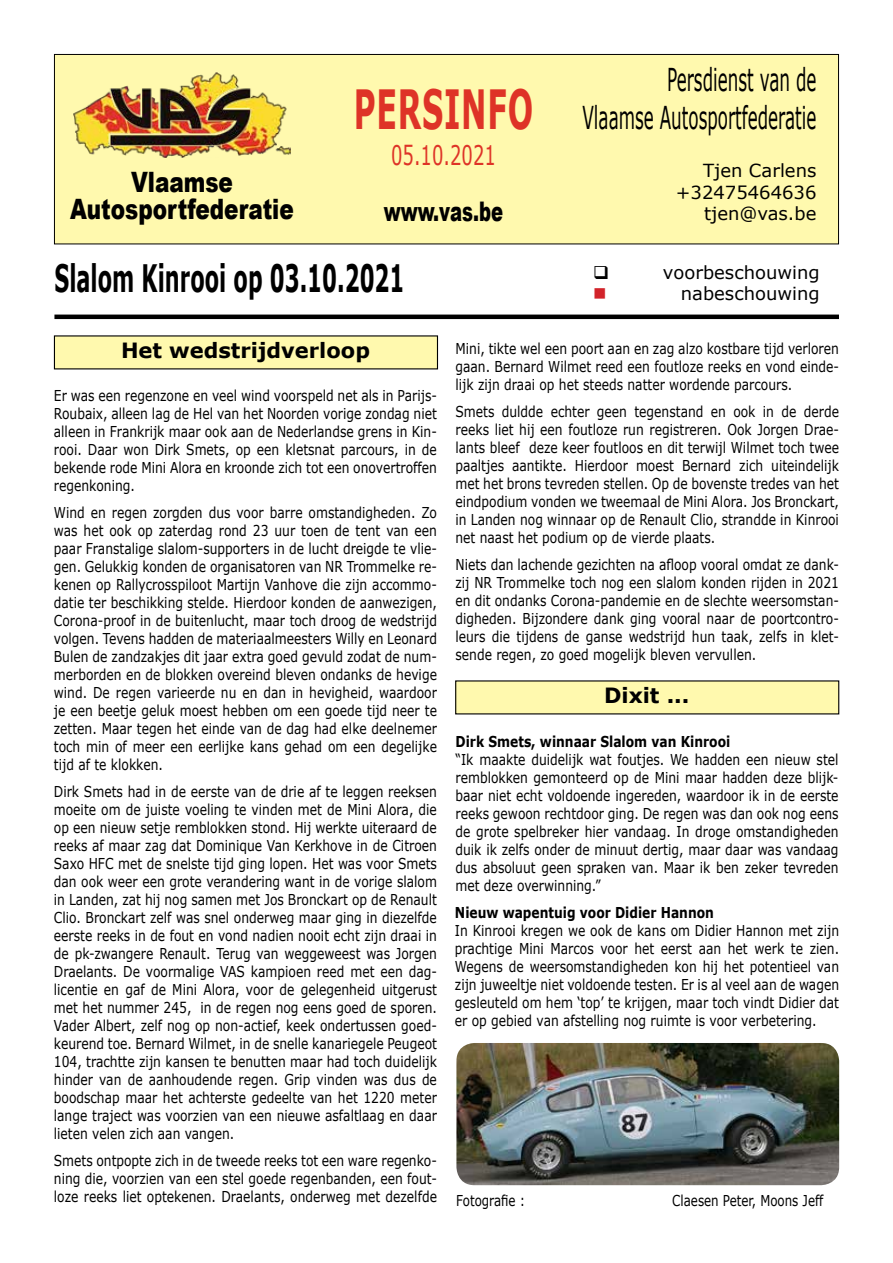
<style>
.page{position:relative;width:893px;height:1263px;background:#fff}
.page>*{position:absolute;margin:0;border:0;box-sizing:border-box;transform-origin:0 0}
.t1{font:700 54px "Verdana";letter-spacing:.025em;color:#de3327;scale:.56 1}
.t2{font:700 37.8px "Verdana";color:#000;scale:.56 1}
.t3{font:31.5px/37.8px "Verdana";color:#000;text-align:right;scale:.53 1}
.t4{font:900 28.05px/27px "Arial";color:#000;text-align:center;scale:.77 1}
.t5{font:900 27px "Arial";color:#000;scale:.67 1}
.t6{font:27px "Verdana";color:#de3327;scale:.67 1}
.t7{font:700 21px "Verdana";color:#000}
.t8{font:18px/21.6px "Verdana";color:#000;text-align:right}
.t9{font:18px "Wingdings";color:#d2232a}
.t10{font:15px/18px "Verdana";color:#000;text-align:justify;scale:.82 1}
.t11{font:700 15px "Verdana";color:#000;scale:.82 1}
.t12{font:15px "Verdana";color:#000;scale:.79 1}
</style>
<div class="page">
<div style="left:54px;top:336px;width:383px;height:33px;background:#fff9ae"></div>
<div style="left:54px;top:54px;width:784px;height:190px;background:#fff9ae"></div>
<div style="left:54px;top:54px;width:785px;height:190px;border:1px solid #000"></div>
<img style="left:73px;top:73px;width:218px;height:85px">
<hr style="left:54px;top:315px;width:785px;height:4px;background:#000">
<div style="left:456px;top:681px;width:383px;height:33px;background:#fff9ae"></div>
<img style="left:456px;top:1043px;width:383px;height:142px">
<h3 class="t4" style="left:70px;top:168px;width:292px">Vlaamse<br>Autosportfederatie</h3>
<h1 class="t1" style="left:354px;top:75px;width:322px">PERSINFO</h1>
<h3 class="t6" style="left:391px;top:136px;width:158px">05.10.2021</h3>
<h3 class="t5" style="left:384px;top:192px;width:180px">www.vas.be</h3>
<h3 class="t3" style="left:582px;top:61px;width:443px">Persdienst van de<br>Vlaamse Autosportfederatie</h3>
<p class="t8" style="left:676px;top:160px;width:142px">Tjen Carlens +32475464636 tjen@vas.be</p>
<h2 class="t2" style="left:54px;top:255px;width:627px">Slalom Kinrooi op 03.10.2021</h2>
<p class="t8" style="left:663px;top:261px;width:158px">voorbeschouwing</p>
<p class="t9" style="left:593px;top:284px;width:15px">■</p>
<p class="t8" style="left:681px;top:283px;width:140px">nabeschouwing</p>
<h3 class="t7" style="left:121px;top:337px;width:250px">Het wedstrijdverloop</h3>
<p class="t10" style="left:54px;top:386px;width:469px">Er was een regenzone en veel wind voorspeld net als in Parijs-Roubaix, alleen lag de Hel van het Noorden vorige zondag niet alleen in Frankrijk maar ook aan de Nederlandse grens in Kin&shy;rooi. Daar won Dirk Smets, op een kletsnat parcours, in de bekende rode Mini Alora en kroonde zich tot een onovertroffen regenkoning.</p>
<p class="t10" style="left:54px;top:503px;width:469px">Wind en regen zorgden dus voor barre omstandigheden. Zo was het ook op zaterdag rond 23 uur toen de tent van een paar Franstalige slalom-supporters in de lucht dreigde te vlie&shy;gen. Gelukkig konden de organisatoren van NR Trommelke re&shy;kenen op Rallycrosspiloot Martijn Vanhove die zijn accommo&shy;datie ter beschikking stelde. Hierdoor konden de aanwezigen, Corona-proof in de buitenlucht, maar toch droog de wedstrijd volgen. Tevens hadden de materiaalmeesters Willy en Leonard Bulen de zandzakjes dit jaar extra goed gevuld zodat de num&shy;merborden en de blokken overeind bleven ondanks de hevige wind. De regen varieerde nu en dan in hevigheid, waardoor je een beetje geluk moest hebben om een goede tijd neer te zetten. Maar tegen het einde van de dag had elke deelnemer toch min of meer een eerlijke kans gehad om een degelijke tijd af te klokken.</p>
<p class="t10" style="left:54px;top:782px;width:469px">Dirk Smets had in de eerste van de drie af te leggen reeksen moeite om de juiste voeling te vinden met de Mini Alora, die op een nieuw setje remblokken stond. Hij werkte uiteraard de reeks af maar zag dat Dominique Van Kerkhove in de Citroen Saxo HFC met de snelste tijd ging lopen. Het was voor Smets dan ook weer een grote verandering want in de vorige slalom in Landen, zat hij nog samen met Jos Bronckart op de Renault Clio. Bronckart zelf was snel onderweg maar ging in diezelfde eerste reeks in de fout en vond nadien nooit echt zijn draai in de pk-zwangere Renault. Terug van weggeweest was Jorgen Draelants. De voormalige VAS kampioen reed met een dag&shy;licentie en gaf de Mini Alora, voor de gelegenheid uitgerust met het nummer 245, in de regen nog eens goed de sporen.<br>Vader Albert, zelf nog op non-actief, keek ondertussen goed&shy;keurend toe. Bernard Wilmet, in de snelle kanariegele Peugeot 104, trachtte zijn kansen te benutten maar had toch duidelijk hinder van de aanhoudende regen. Grip vinden was dus de boodschap maar het achterste gedeelte van het 1220 meter lange traject was voorzien van een nieuwe asfaltlaag en daar lieten velen zich aan vangen.</p>
<p class="t10" style="left:54px;top:1151px;width:469px">Smets ontpopte zich in de tweede reeks tot een ware regenko&shy;ning die, voorzien van een stel goede regenbanden, een fout&shy;loze reeks liet optekenen. Draelants, onderweg met dezelfde</p>
<p class="t10" style="left:455px;top:339px;width:469px">Mini, tikte wel een poort aan en zag alzo kostbare tijd verloren gaan. Bernard Wilmet reed een foutloze reeks en vond einde&shy;lijk zijn draai op het steeds natter wordende parcours.</p>
<p class="t10" style="left:455px;top:402px;width:469px">Smets duldde echter geen tegenstand en ook in de derde reeks liet hij een foutloze run registreren. Ook Jorgen Drae&shy;lants bleef deze keer foutloos en dit terwijl Wilmet toch twee paaltjes aantikte. Hierdoor moest Bernard zich uiteindelijk met het brons tevreden stellen. Op de bovenste tredes van het eindpodium vonden we tweemaal de Mini Alora. Jos Bronckart, in Landen nog winnaar op de Renault Clio, strandde in Kinrooi net naast het podium op de vierde plaats.</p>
<p class="t10" style="left:455px;top:555px;width:469px">Niets dan lachende gezichten na afloop vooral omdat ze dank&shy;zij NR Trommelke toch nog een slalom konden rijden in 2021 en dit ondanks Corona-pandemie en de slechte weersomstan&shy;digheden. Bijzondere dank ging vooral naar de poortcontro&shy;leurs die tijdens de ganse wedstrijd hun taak, zelfs in klet&shy;sende regen, zo goed mogelijk bleven vervullen.</p>
<h3 class="t7" style="left:604px;top:682px;width:87px">Dixit ...</h3>
<p class="t11" style="left:455px;top:731px;width:337px">Dirk Smets, winnaar Slalom van Kinrooi</p>
<p class="t10" style="left:455px;top:750px;width:469px">“Ik maakte duidelijk wat foutjes. We hadden een nieuw stel remblokken gemonteerd op de Mini maar hadden deze blijk&shy;baar niet echt voldoende ingereden, waardoor ik in de eerste reeks gewoon rechtdoor ging. De regen was dan ook nog eens de grote spelbreker hier vandaag. In droge omstandigheden duik ik zelfs onder de minuut dertig, maar daar was vandaag dus absoluut geen spraken van. Maar ik ben zeker tevreden met deze overwinning.”</p>
<p class="t11" style="left:455px;top:903px;width:317px">Nieuw wapentuig voor Didier Hannon</p>
<p class="t10" style="left:455px;top:922px;width:470px">In Kinrooi kregen we ook de kans om Didier Hannon met zijn prachtige Mini Marcos voor het eerst aan het werk te zien.<br>Wegens de weersomstandigheden kon hij het potentieel van zijn juweeltje niet voldoende testen. Er is al veel aan de wagen gesleuteld om hem ‘top’ te krijgen, maar toch vindt Didier dat er op gebied van afstelling nog ruimte is voor verbetering.</p>
<p class="t12" style="left:456px;top:1190px;width:89px">Fotografie :</p>
<p class="t12" style="left:672px;top:1190px;width:193px">Claesen Peter, Moons Jeff</p>
</div>
